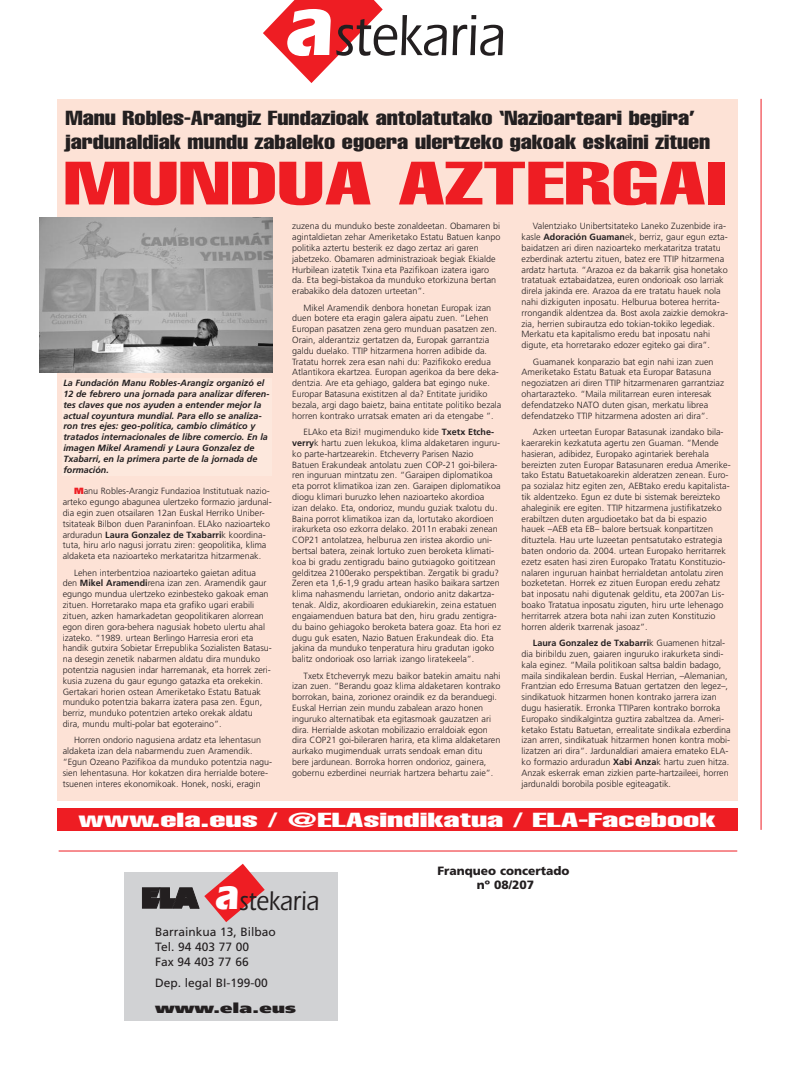
<style>
.page{position:relative;width:794px;height:1078px;background:#fff}
.page>*{position:absolute;margin:0;border:0;box-sizing:border-box;transform-origin:0 0}
.t1{font:extra-condensed 60px "Helvetica";color:#ee1d23;scale:1.7 1}
.t2{font:500 60px "Itc Eras";color:#231f20;scale:.85 1}
.t3{font:500 28px "Itc Eras";color:#231f20;scale:.85 1}
.t4{font:extra-condensed 20px/24px "Helvetica";color:#231f20;scale:1.3 1}
.t5{font:extra-condensed 20px "Helvetica";color:#fff;scale:1.9 1}
.t6{font:900 14px "Frutiger";color:#231f20;scale:1.4 1}
.t7{font:12px/15px "Frutiger";color:#231f20}
.t8{font:900 12px/14px "Frutiger";color:#231f20;text-align:center}
.t9{font:300 9px/10.8px "Frutiger";color:#231f20}
.t10{font:italic 700 9px/10.8px "Frutiger";color:#231f20}
.s1{font-weight:700;font-size:90px;color:#fff}
.s2{font-weight:900;color:#ee1d23}
.s3{font-weight:700}
.s4{font-weight:700;font-size:45px;color:#fff}
</style>
<div class="page">
<div style="left:124px;top:872px;width:213px;height:148px;background:#d1d2d4"></div>
<svg style="left:142px;top:863px;width:123px;height:58px"></svg>
<hr style="left:59px;top:850px;width:678px;height:1px;background:#ee1d23">
<svg style="left:263px;top:0;width:120px;height:83px"></svg>
<div style="left:57px;top:808px;width:680px;height:22px;background:#ee1d23"></div>
<div style="left:57px;top:99px;width:680px;height:701px;background:#fde2d6"></div>
<img style="left:40px;top:218px;width:232px;height:155px">
<div style="left:62px;top:378px;width:210px;height:97px;background:#fde8dd"></div>
<hr style="left:761px;top:99px;width:1px;height:730px;background:#ee1d23">
<h1 class="t2" style="left:284px;top:15px;width:262px"><span class="s1">a</span>stekaria</h1>
<h3 class="t4" style="left:65px;top:107px;width:497px">Manu Robles-Arangiz Fundazioak antolatutako ‘Nazioarteari begira’ jardunaldiak mundu zabaleko egoera ulertzeko gakoak eskaini zituen</h3>
<h1 class="t1" style="left:63px;top:162px;width:392px">MUNDUA AZTERGAI</h1>
<p class="t10" style="left:63px;top:378px;width:208px">La Fundación Manu Robles-Arangiz organizó el 12 de febrero una jornada para analizar diferen&shy;tes claves que nos ayuden a entender mejor la actual coyuntura mundial. Para ello se analiza&shy;ron tres ejes: geo-política, cambio climático y tratados internacionales de libre comercio. En la imagen Mikel Aramendi y Laura Gonzalez de Txabarri, en la primera parte de la jornada de formación.</p>
<p class="t9" style="left:63px;top:486px;width:211px;text-indent:11px"><span class="s2">M</span>anu Robles-Arangiz Fundazioa Institutuak nazio&shy;arteko egungo abagunea ulertzeko formazio jardunal&shy;dia egin zuen otsailaren 12an Euskal Herriko Uniber&shy;tsitateak Bilbon duen Paraninfoan. ELAko nazioarteko arduradun <span class="s3">Laura Gonzalez de Txabarri</span>k koordina&shy;tuta, hiru arlo nagusi jorratu ziren: geopolitika, klima aldaketa eta nazioarteko merkataritza hitzarmenak.</p>
<p class="t9" style="left:63px;top:567px;width:211px;text-indent:11px">Lehen interbentzioa nazioarteko gaietan aditua den <span class="s3">Mikel Aramendi</span>rena izan zen. Aramendik gaur egungo mundua ulertzeko ezinbesteko gakoak eman zituen. Horretarako mapa eta grafiko ugari erabili zituen, azken hamarkadetan geopolitikaren alorrean egon diren gora-behera nagusiak hobeto ulertu ahal izateko. “1989. urtean Berlingo Harresia erori eta handik gutxira Sobietar Errepublika Sozialisten Batasu&shy;na desegin zenetik nabarmen aldatu dira munduko potentzia nagusien indar harremanak, eta horrek zeri&shy;kusia zuzena du gaur egungo gatazka eta orekekin.<br>Gertakari horien ostean Ameriketako Estatu Batuak munduko potentzia bakarra izatera pasa zen. Egun, berriz, munduko potentzien arteko orekak aldatu dira, mundu multi-polar bat egoteraino”.</p>
<p class="t9" style="left:63px;top:735px;width:211px;text-indent:11px">Horren ondorio nagusiena ardatz eta lehentasun aldaketa izan dela nabarmendu zuen Aramendik. “Egun Ozeano Pazifikoa da munduko potentzia nagu&shy;sien lehentasuna. Hor kokatzen dira herrialde botere&shy;tsuenen interes ekonomikoak. Honek, noski, eragin</p>
<p class="t9" style="left:292px;top:221px;width:210px">zuzena du munduko beste zonaldeetan. Obamaren bi agintaldietan zehar Ameriketako Estatu Batuen kanpo politika aztertu besterik ez dago zertaz ari garen jabetzeko. Obamaren administrazioak begiak Ekialde Hurbilean izatetik Txina eta Pazifikoan izatera igaro da. Eta begi-bistakoa da munduko etorkizuna bertan erabakiko dela datozen urteetan”.</p>
<p class="t9" style="left:292px;top:303px;width:211px;text-indent:11px">Mikel Aramendik denbora honetan Europak izan duen botere eta eragin galera aipatu zuen. “Lehen Europan pasatzen zena gero munduan pasatzen zen.<br>Orain, alderantziz gertatzen da, Europak garrantzia galdu duelako. TTIP hitzarmena horren adibide da.<br>Tratatu horrek zera esan nahi du: Pazifikoko eredua Atlantikora ekartzea. Europan agerikoa da bere deka&shy;dentzia. Are eta gehiago, galdera bat egingo nuke.<br>Europar Batasuna existitzen al da? Entitate juridiko bezala, argi dago baietz, baina entitate politiko bezala horren kontrako urratsak ematen ari da etengabe ”.</p>
<p class="t9" style="left:292px;top:427px;width:210px;text-indent:11px">ELAko eta Bizi! mugimenduko kide <span class="s3">Txetx Etche&shy;verry</span>k hartu zuen lekukoa, klima aldaketaren inguru&shy;ko parte-hartzearekin. Etcheverry Parisen Nazio Batuen Erakundeak antolatu zuen COP-21 goi-bilera&shy;ren inguruan mintzatu zen. “Garaipen diplomatikoa eta porrot klimatikoa izan zen. Garaipen diplomatikoa diogu klimari buruzko lehen nazioarteko akordioa izan delako. Eta, ondorioz, mundu guziak txalotu du.<br>Baina porrot klimatikoa izan da, lortutako akordioen irakurketa oso ezkorra delako. 2011n erabaki zenean COP21 antolatzea, helburua zen iristea akordio uni&shy;bertsal batera, zeinak lortuko zuen beroketa klimati&shy;koa bi gradu zentigradu baino gutxiagoko goititzean gelditzea 2100erako perspektiban. Zergatik bi gradu?<br>Zeren eta 1,6-1,9 gradu artean hasiko baikara sartzen klima nahasmendu larrietan, ondorio anitz dakartza&shy;tenak. Aldiz, akordioaren edukiarekin, zeina estatuen engaiamenduen batura bat den, hiru gradu zentigra&shy;du baino gehiagoko beroketa batera goaz. Eta hori ez dugu guk esaten, Nazio Batuen Erakundeak dio. Eta jakina da munduko tenperatura hiru gradutan igoko balitz ondorioak oso larriak izango liratekeela”.</p>
<p class="t9" style="left:292px;top:670px;width:210px;text-indent:11px">Txetx Etcheverryk mezu baikor batekin amaitu nahi izan zuen. “Berandu goaz klima aldaketaren kontrako borrokan, baina, zorionez oraindik ez da beranduegi.<br>Euskal Herrian zein mundu zabalean arazo honen inguruko alternatibak eta egitasmoak gauzatzen ari dira. Herrialde askotan mobilizazio erraldoiak egon dira COP21 goi-bileraren harira, eta klima aldaketaren aurkako mugimenduak urrats sendoak eman ditu bere jardunean. Borroka horren ondorioz, gainera, gobernu ezberdinei neurriak hartzera behartu zaie”.</p>
<p class="t9" style="left:521px;top:221px;width:208px;text-indent:11px">Valentziako Unibertsitateko Laneko Zuzenbide ira&shy;kasle <span class="s3">Adoración Guaman</span>ek, berriz, gaur egun ezta&shy;baidatzen ari diren nazioarteko merkataritza tratatu ezberdinak aztertu zituen, batez ere TTIP hitzarmena ardatz hartuta. “Arazoa ez da bakarrik gisa honetako tratatuak eztabaidatzea, euren ondorioak oso larriak direla jakinda ere. Arazoa da ere tratatu hauek nola nahi dizkiguten inposatu. Helburua boterea herrita&shy;rrongandik aldentzea da. Bost axola zaizkie demokra&shy;zia, herrien subirautza edo tokian-tokiko legediak.<br>Merkatu eta kapitalismo eredu bat inposatu nahi digute, eta horretarako edozer egiteko gai dira”.</p>
<p class="t9" style="left:521px;top:357px;width:204px;text-indent:11px">Guamanek konparazio bat egin nahi izan zuen Ameriketako Estatu Batuak eta Europar Batasuna negoziatzen ari diren TTIP hitzarmenaren garrantziaz ohartarazteko. “Maila militarrean euren interesak defendatzeko NATO duten gisan, merkatu librea defendatzeko TTIP hitzarmena adosten ari dira”.</p>
<p class="t9" style="left:521px;top:427px;width:211px;text-indent:11px">Azken urteetan Europar Batasunak izandako bila&shy;kaerarekin kezkatuta agertu zen Guaman. “Mende hasieran, adibidez, Europako agintariek berehala bereizten zuten Europar Batasunaren eredua Amerike&shy;tako Estatu Batuetakoarekin alderatzen zenean. Euro&shy;pa sozialaz hitz egiten zen, AEBtako eredu kapitalista&shy;tik aldentzeko. Egun ez dute bi sistemak bereizteko ahaleginik ere egiten. TTIP hitzarmena justifikatzeko erabiltzen duten argudioetako bat da bi espazio hauek –AEB eta EB– balore bertsuak konpartitzen dituztela. Hau urte luzeetan pentsatutako estrategia baten ondorio da. 2004. urtean Europako herritarrek ezetz esaten hasi ziren Europako Tratatu Konstituzio&shy;nalaren inguruan hainbat herrialdetan antolatu ziren bozketetan. Horrek ez zituen Europan eredu zehatz bat inposatu nahi digutenak gelditu, eta 2007an Lis&shy;boako Tratatua inposatu ziguten, hiru urte lehenago herritarrek atzera bota nahi izan zuten Konstituzio horren alderik txarrenak jasoaz”.</p>
<p class="t9" style="left:521px;top:638px;width:210px;text-indent:11px"><span class="s3">Laura Gonzalez de Txabarri</span>k Guamenen hitzal&shy;dia biribildu zuen, gaiaren inguruko irakurketa sindi&shy;kala eginez. “Maila politikoan saltsa baldin badago, maila sindikalean berdin. Euskal Herrian, –Alemanian, Frantzian edo Erresuma Batuan gertatzen den legez–, sindikatuok hitzarmen honen kontrako jarrera izan dugu hasieratik. Erronka TTIParen kontrako borroka Europako sindikalgintza guztira zabaltzea da. Ameri&shy;ketako Estatu Batuetan, errealitate sindikala ezberdina izan arren, sindikatuak hitzarmen honen kontra mobi&shy;lizatzen ari dira”. Jardunaldiari amaiera emateko ELA&shy;ko formazio arduradun <span class="s3">Xabi Anza</span>k hartu zuen hitza.<br>Anzak eskerrak eman zizkien parte-hartzaileei, horren jardunaldi borobila posible egiteagatik.</p>
<h3 class="t5" style="left:78px;top:812px;width:337px">www.ela.eus / @ELAsindikatua / ELA-Facebook</h3>
<h2 class="t3" style="left:215px;top:890px;width:124px"><span class="s4">a</span>stekaria</h2>
<h3 class="t7" style="left:155px;top:925px;width:122px">Barrainkua 13, Bilbao<br>Tel. 94 403 77 00<br>Fax 94 403 77 66</h3>
<h3 class="t7" style="left:155px;top:975px;width:114px">Dep. legal BI-199-00</h3>
<h3 class="t6" style="left:155px;top:1002px;width:102px">www.ela.eus</h3>
<h3 class="t8" style="left:437px;top:864px;width:134px">Franqueo concertado nº 08/207</h3>
</div>
